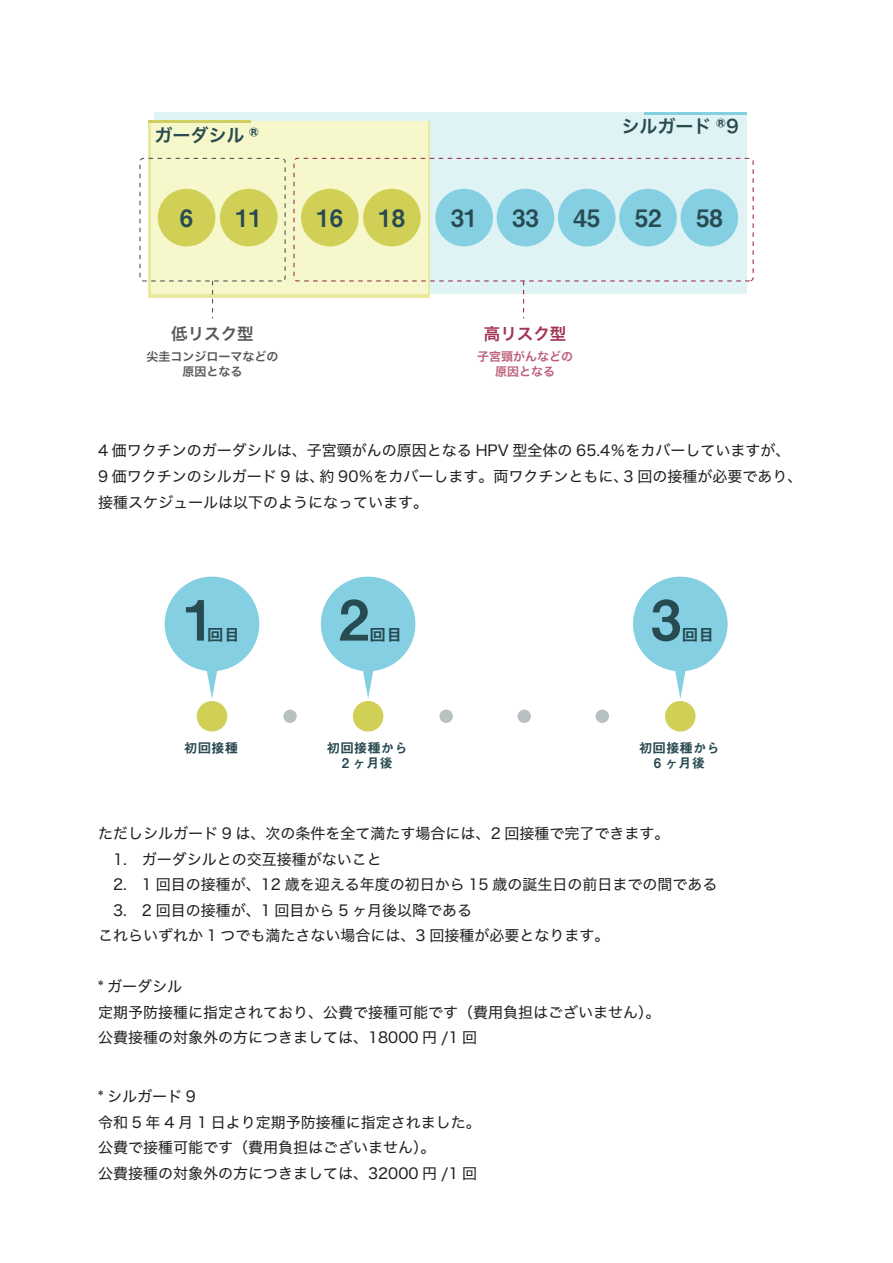
<style>
.page{position:relative;width:893px;height:1263px;background:#fff}
.page>*{position:absolute;margin:0;border:0;box-sizing:border-box;transform-origin:0 0}
.t1{font:55.5px "Midashi Go Pro MB31";color:#284a51}
.t2{font:24px "Midashi Go Pro MB31";color:#284a51}
.t3{font:18px "Hiragino Sans W6";color:#284a51}
.t4{font:16.5px "Midashi Go Pro MB31";color:#284a51}
.t5{font:16.5px "Hiragino Sans W6";color:#57585a}
.t6{font:16.5px "Hiragino Sans W6";color:#a13452}
.t7{font:15px/25.5px "Hiragino Sans W4";color:#231f20}
.t8{font:13.5px/15px "Midashi Go Pro MB31";color:#284a51;text-align:center}
.t9{font:12px/15px "Hiragino Sans W6";color:#57585a;text-align:center}
.t10{font:12px/15px "Hiragino Sans W6";color:#bd5d79;text-align:center}
</style>
<div class="page">
<div style="left:154px;top:112px;width:592px;height:182px;background:#dff2f4"></div>
<hr style="left:644px;top:112px;width:102px;height:3px;background:#84cfe2">
<svg style="left:148px;top:121px;width:281px;height:177px;background:#ebeba5"></svg>
<div style="left:152px;top:121px;width:276px;height:172px;background:#f6f7ca"></div>
<hr style="left:148px;top:121px;width:103px;height:2px;background:#cfce61">
<div style="left:220px;top:189px;width:58px;height:57px;background:#cfd055;border-radius:50%"></div>
<div style="left:301px;top:189px;width:58px;height:57px;background:#cfd055;border-radius:50%"></div>
<div style="left:363px;top:189px;width:58px;height:57px;background:#cfd055;border-radius:50%"></div>
<div style="left:435px;top:189px;width:58px;height:57px;background:#84cfe2;border-radius:50%"></div>
<div style="left:497px;top:189px;width:57px;height:57px;background:#84cfe2;border-radius:50%"></div>
<div style="left:558px;top:189px;width:58px;height:57px;background:#84cfe2;border-radius:50%"></div>
<div style="left:619px;top:189px;width:58px;height:57px;background:#84cfe2;border-radius:50%"></div>
<div style="left:680px;top:189px;width:58px;height:57px;background:#84cfe2;border-radius:50%"></div>
<div style="left:158px;top:189px;width:57px;height:57px;background:#cfd055;border-radius:50%"></div>
<div style="left:139px;top:158px;width:147px;height:123px;border:1px dashed #57585a;border-radius:3px"></div>
<svg style="left:212px;top:281px;width:1px;height:37px"></svg>
<div style="left:293px;top:158px;width:461px;height:123px;border:1px dashed #a13452;border-radius:3px"></div>
<svg style="left:523px;top:281px;width:1px;height:37px"></svg>
<div style="left:665px;top:701px;width:31px;height:30px;background:#cfd055;border-radius:50%"></div>
<div style="left:633px;top:577px;width:95px;height:94px;background:#84cfe2;border-radius:50%"></div>
<svg style="left:675px;top:671px;width:11px;height:28px"></svg>
<div style="left:353px;top:701px;width:30px;height:30px;background:#cfd055;border-radius:50%"></div>
<div style="left:321px;top:577px;width:94px;height:94px;background:#84cfe2;border-radius:50%"></div>
<svg style="left:362px;top:670px;width:12px;height:29px"></svg>
<div style="left:197px;top:701px;width:30px;height:30px;background:#cfd055;border-radius:50%"></div>
<div style="left:165px;top:577px;width:94px;height:94px;background:#84cfe2;border-radius:50%"></div>
<svg style="left:207px;top:671px;width:10px;height:27px"></svg>
<div style="left:283px;top:709px;width:14px;height:14px;background:#b8c1c1;border-radius:50%"></div>
<div style="left:439px;top:709px;width:14px;height:14px;background:#b8c1c1;border-radius:50%"></div>
<div style="left:517px;top:709px;width:14px;height:14px;background:#b8c1c1;border-radius:50%"></div>
<div style="left:596px;top:709px;width:13px;height:14px;background:#b8c1c1;border-radius:50%"></div>
<p class="t3" style="left:154px;top:119px;width:106px">ガーダシル ®</p>
<p class="t3" style="left:621px;top:110px;width:119px">シルガード ®9</p>
<h2 class="t2" style="left:180px;top:198px;width:15px">6</h2>
<h2 class="t2" style="left:235px;top:198px;width:28px">11</h2>
<h2 class="t2" style="left:316px;top:198px;width:28px">16</h2>
<h2 class="t2" style="left:379px;top:198px;width:28px">18</h2>
<h2 class="t2" style="left:451px;top:198px;width:28px">31</h2>
<h2 class="t2" style="left:512px;top:198px;width:28px">33</h2>
<h2 class="t2" style="left:573px;top:198px;width:28px">45</h2>
<h2 class="t2" style="left:635px;top:198px;width:28px">52</h2>
<h2 class="t2" style="left:696px;top:198px;width:28px">58</h2>
<p class="t5" style="left:171px;top:319px;width:84px">低リスク型</p>
<p class="t9" style="left:147px;top:348px;width:133px">尖圭コンジローマなどの原因となる</p>
<p class="t6" style="left:484px;top:319px;width:84px">高リスク型</p>
<p class="t10" style="left:477px;top:348px;width:97px">子宮頸がんなどの原因となる</p>
<p class="t7" style="left:98px;top:436px;width:706px;line-height:26.2px">4 価ワクチンのガーダシルは、子宮頸がんの原因となる HPV 型全体の 65.4％をカバーしていますが、<br>9 価ワクチンのシルガード 9 は、約 90％をカバーします。両ワクチンともに、3 回の接種が必要であり、接種スケジュールは以下のようになっています。</p>
<h1 class="t1" style="left:184px;top:575px;width:32px">1</h1>
<p class="t4" style="left:207px;top:621px;width:34px">回目</p>
<h1 class="t1" style="left:338px;top:575px;width:32px">2</h1>
<p class="t4" style="left:370px;top:621px;width:34px">回目</p>
<h1 class="t1" style="left:651px;top:575px;width:32px">3</h1>
<p class="t4" style="left:682px;top:621px;width:34px">回目</p>
<p class="t8" style="left:184px;top:739px;width:55px">初回接種</p>
<p class="t8" style="left:327px;top:739px;width:82px">初回接種から<br>2 ヶ月後</p>
<p class="t8" style="left:639px;top:739px;width:82px">初回接種から<br>6 ヶ月後</p>
<p class="t7" style="left:98px;top:820px;width:621px">ただしシルガード 9 は、次の条件を全て満たす場合には、2 回接種で完了できます。<br>　1.　ガーダシルとの交互接種がないこと<br>　2.　1 回目の接種が、12 歳を迎える年度の初日から 15 歳の誕生日の前日までの間である　3.　2 回目の接種が、1 回目から 5 ヶ月後以降である<br>これらいずれか 1 つでも満たさない場合には、3 回接種が必要となります。</p>
<p class="t7" style="left:98px;top:973px;width:564px">* ガーダシル<br>定期予防接種に指定されており、公費で接種可能です（費用負担はございません）。公費接種の対象外の方につきましては、18000 円 /1 回</p>
<p class="t7" style="left:98px;top:1083px;width:384px">* シルガード 9<br>令和 5 年 4 月 1 日より定期予防接種に指定されました。公費で接種可能です（費用負担はございません）。<br>公費接種の対象外の方につきましては、32000 円 /1 回</p>
</div>
